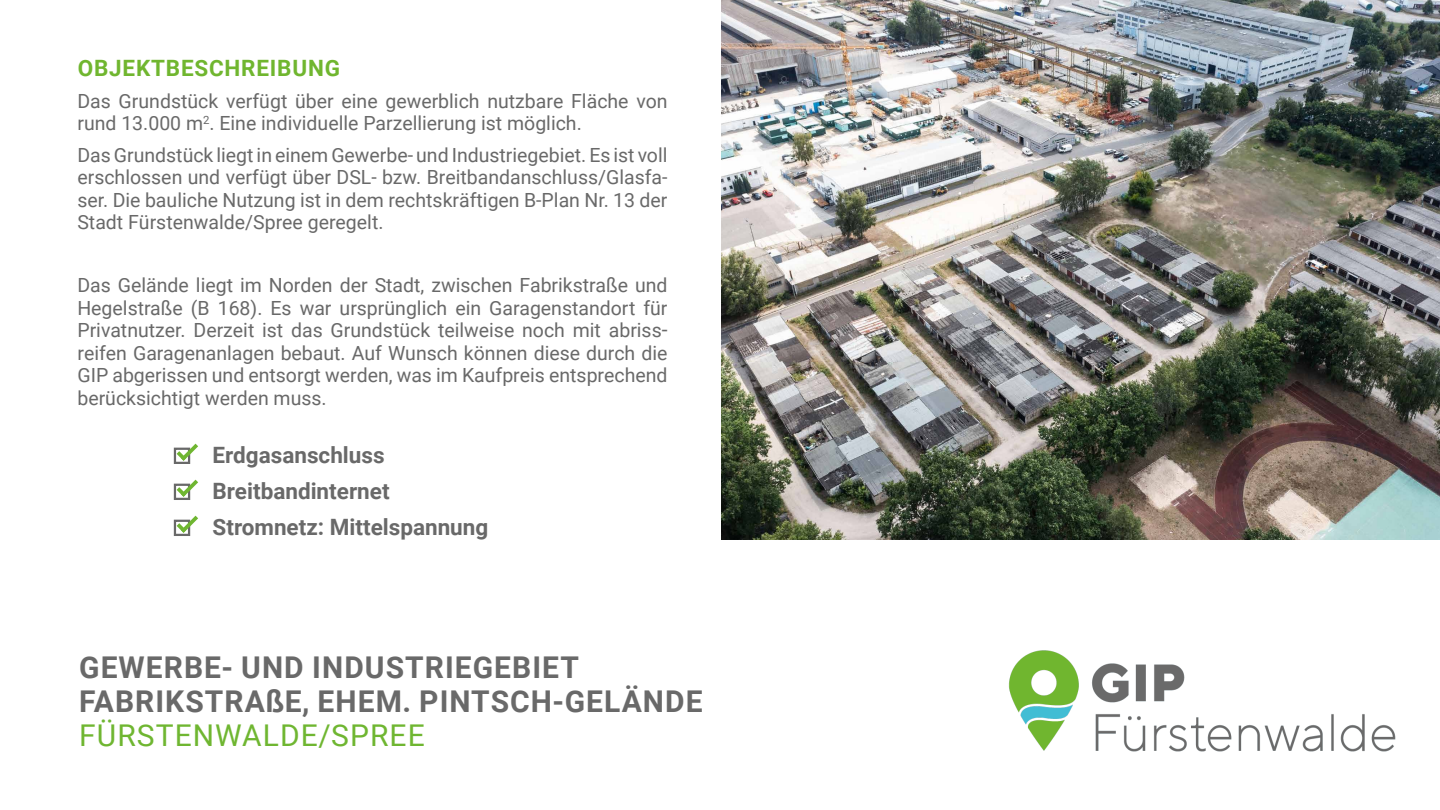
<style>
.page{position:relative;width:1440px;height:810px;background:#fff}
.page>*{position:absolute;margin:0;border:0;box-sizing:border-box;transform-origin:0 0}
.t1{font:700 30px/33.8px "Roboto";letter-spacing:.035em;color:#696969}
.t2{font:30px "Roboto";letter-spacing:.035em;color:#6fb631}
.t3{font:700 22.5px/36px "Roboto";color:#696969}
.t4{font:700 22.5px "Roboto";letter-spacing:.035em;color:#70b62f}
.t5{font:19.5px/22.5px "Roboto";color:#696969;text-align:justify}
</style>
<div class="page">
<img style="left:721px;top:0;width:719px;height:540px">
<div style="left:174px;top:448px;width:16px;height:16px;border:2px solid #696969"></div>
<svg style="left:177px;top:444px;width:21px;height:17px"></svg>
<div style="left:174px;top:484px;width:16px;height:16px;border:2px solid #696969"></div>
<svg style="left:177px;top:480px;width:21px;height:17px"></svg>
<div style="left:174px;top:520px;width:16px;height:16px;border:2px solid #696969"></div>
<svg style="left:177px;top:516px;width:21px;height:17px"></svg>
<img style="left:1008px;top:650px;width:388px;height:102px">
<p class="t4" style="left:78px;top:53px;width:264px">OBJEKTBESCHREIBUNG</p>
<p class="t5" style="left:77px;top:89px;width:592px">Das Grundstück verfügt über eine gewerblich nutzbare Fläche von rund 13.000 m<sup>2</sup>. Eine individuelle Parzellierung ist möglich.</p>
<p class="t5" style="left:77px;top:143px;width:592px">Das Grundstück liegt in einem Gewerbe- und Industriegebiet. Es ist voll erschlossen und verfügt über DSL- bzw. Breitbandanschluss/Glasfa&shy;ser. Die bauliche Nutzung ist in dem rechtskräftigen B-Plan Nr. 13 der Stadt Fürstenwalde/Spree geregelt.</p>
<p class="t5" style="left:77px;top:274px;width:592px">Das Gelände liegt im Norden der Stadt, zwischen Fabrikstraße und Hegelstraße (B 168). Es war ursprünglich ein Garagenstandort für Privatnutzer. Derzeit ist das Grundstück teilweise noch mit abriss&shy;reifen Garagenanlagen bebaut. Auf Wunsch können diese durch die GIP abgerissen und entsorgt werden, was im Kaufpreis entsprechend berücksichtigt werden muss.</p>
<p class="t3" style="left:213px;top:437px;width:277px">Erdgasanschluss<br>Breitbandinternet<br>Stromnetz: Mittelspannung</p>
<h1 class="t1" style="left:79px;top:650px;width:625px">GEWERBE- UND INDUSTRIEGEBIET<br>FABRIKSTRAßE, EHEM. PINTSCH-GELÄNDE</h1>
<h1 class="t2" style="left:79px;top:714px;width:347px">FÜRSTENWALDE/SPREE</h1>
</div>
